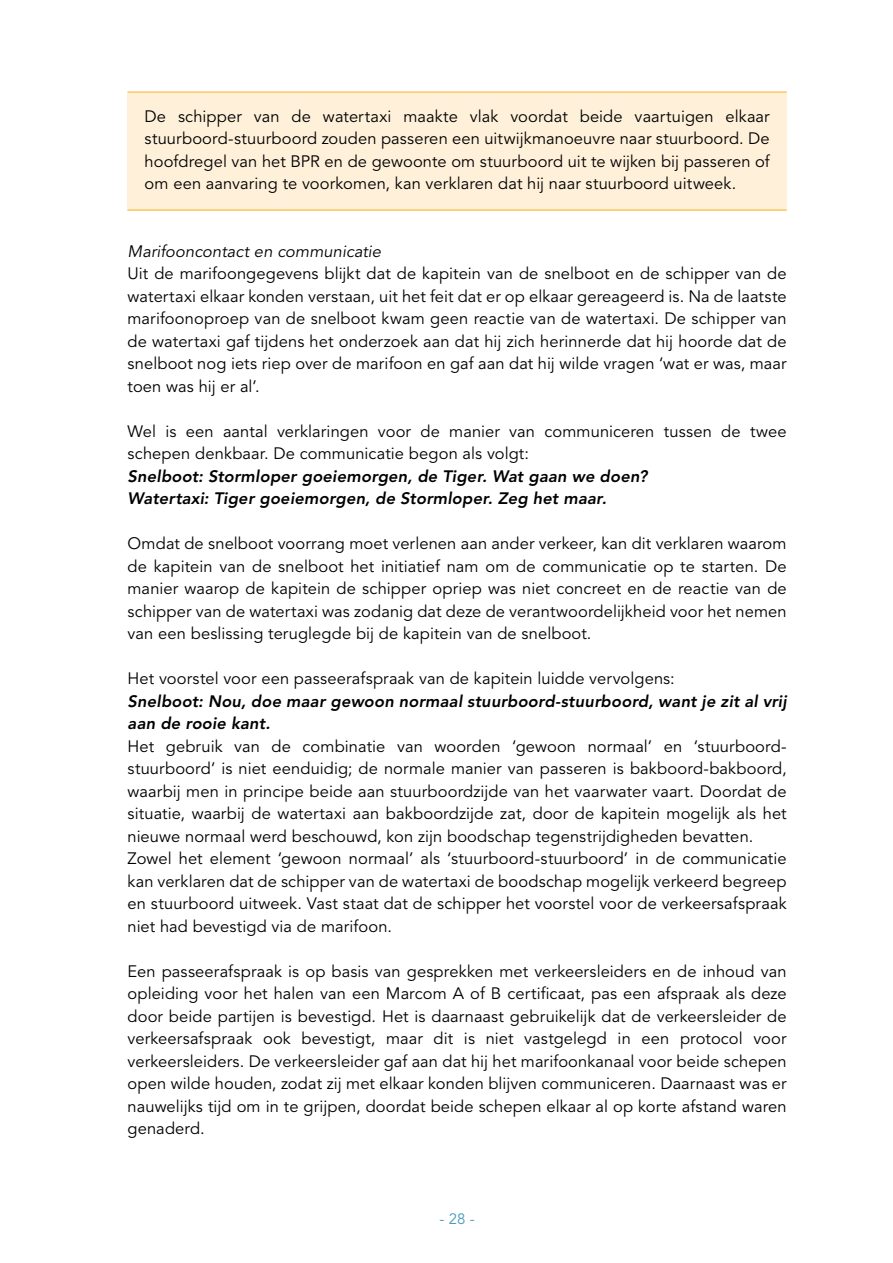
<style>
.page{position:relative;width:893px;height:1263px;background:#fff}
.page>*{position:absolute;margin:0;border:0;box-sizing:border-box;transform-origin:0 0}
.Bodytekst{font:16.5px/22.5px "Avenir LT Std";letter-spacing:.005em;color:#000;text-align:justify}
.Bodytekst_geel_kader{font:16.5px/22.5px "Avenir LT Std";letter-spacing:.005em;color:#000;text-align:justify}
.Bodytekst-2{font:italic 800 16.5px/22.5px "Avenir LT Std";letter-spacing:.01em;color:#000}
.Sub-subparagraaf_Kop{font:italic 16.5px "Avenir LT Std";letter-spacing:.005em;color:#000}
.t1{font:15px "Avenir LT Std";color:#499abb}
</style>
<div class="page">
<div style="left:128px;top:92px;width:659px;height:118px;background:#fff0da"></div>
<hr style="left:128px;top:210px;width:659px;height:1px;background:#f9b122">
<hr style="left:128px;top:92px;width:659px;height:1px;background:#f9b122">
<p class="Bodytekst_geel_kader" style="left:145px;top:105px;width:627px">De schipper van de watertaxi maakte vlak voordat beide vaartuigen elkaar stuurboord-stuurboord zouden passeren een uitwijkmanoeuvre naar stuurboord. De hoofdregel van het BPR en de gewoonte om stuurboord uit te wijken bij passeren of om een aanvaring te voorkomen, kan verklaren dat hij naar stuurboord uitweek.</p>
<p class="Sub-subparagraaf_Kop" style="left:128px;top:241px;width:255px">Marifooncontact en communicatie</p>
<p class="Bodytekst" style="left:128px;top:263px;width:661px">Uit de marifoongegevens blijkt dat de kapitein van de snelboot en de schipper van de watertaxi elkaar konden verstaan, uit het feit dat er op elkaar gereageerd is. Na de laatste marifoonoproep van de snelboot kwam geen reactie van de watertaxi. De schipper van de watertaxi gaf tijdens het onderzoek aan dat hij zich herinnerde dat hij hoorde dat de snelboot nog iets riep over de marifoon en gaf aan dat hij wilde vragen ‘wat er was, maar toen was hij er al’.</p>
<p class="Bodytekst" style="left:128px;top:420px;width:661px">Wel is een aantal verklaringen voor de manier van communiceren tussen de twee schepen denkbaar. De communicatie begon als volgt:</p>
<p class="Bodytekst-2" style="left:128px;top:465px;width:521px">Snelboot: Stormloper goeiemorgen, de Tiger. Wat gaan we doen?</p>
<p class="Bodytekst-2" style="left:128px;top:487px;width:480px">Watertaxi: Tiger goeiemorgen, de Stormloper. Zeg het maar.</p>
<p class="Bodytekst" style="left:128px;top:533px;width:661px">Omdat de snelboot voorrang moet verlenen aan ander verkeer, kan dit verklaren waarom de kapitein van de snelboot het initiatief nam om de communicatie op te starten. De manier waarop de kapitein de schipper opriep was niet concreet en de reactie van de schipper van de watertaxi was zodanig dat deze de verantwoordelijkheid voor het nemen van een beslissing teruglegde bij de kapitein van de snelboot.</p>
<p class="Bodytekst" style="left:128px;top:668px;width:549px">Het voorstel voor een passeerafspraak van de kapitein luidde vervolgens:</p>
<p class="Bodytekst-2" style="left:128px;top:690px;width:661px">Snelboot: Nou, doe maar gewoon normaal stuurboord-stuurboord, want je zit al vrij aan de rooie kant.</p>
<p class="Bodytekst" style="left:128px;top:735px;width:661px">Het gebruik van de combinatie van woorden ‘gewoon normaal’ en ‘stuurboord&shy;stuurboord’ is niet eenduidig; de normale manier van passeren is bakboord-bakboord, waarbij men in principe beide aan stuurboordzijde van het vaarwater vaart. Doordat de situatie, waarbij de watertaxi aan bakboordzijde zat, door de kapitein mogelijk als het nieuwe normaal werd beschouwd, kon zijn boodschap tegenstrijdigheden bevatten.</p>
<p class="Bodytekst" style="left:128px;top:848px;width:661px">Zowel het element ‘gewoon normaal’ als ‘stuurboord-stuurboord’ in de communicatie kan verklaren dat de schipper van de watertaxi de boodschap mogelijk verkeerd begreep en stuurboord uitweek. Vast staat dat de schipper het voorstel voor de verkeersafspraak niet had bevestigd via de marifoon.</p>
<p class="Bodytekst" style="left:128px;top:960px;width:661px">Een passeerafspraak is op basis van gesprekken met verkeersleiders en de inhoud van opleiding voor het halen van een Marcom A of B certificaat, pas een afspraak als deze door beide partijen is bevestigd. Het is daarnaast gebruikelijk dat de verkeersleider de verkeersafspraak ook bevestigt, maar dit is niet vastgelegd in een protocol voor verkeersleiders. De verkeersleider gaf aan dat hij het marifoonkanaal voor beide schepen open wilde houden, zodat zij met elkaar konden blijven communiceren. Daarnaast was er nauwelijks tijd om in te grijpen, doordat beide schepen elkaar al op korte afstand waren genaderd.</p>
<p class="t1" style="left:439px;top:1210px;width:37px">- 28 -</p>
</div>
